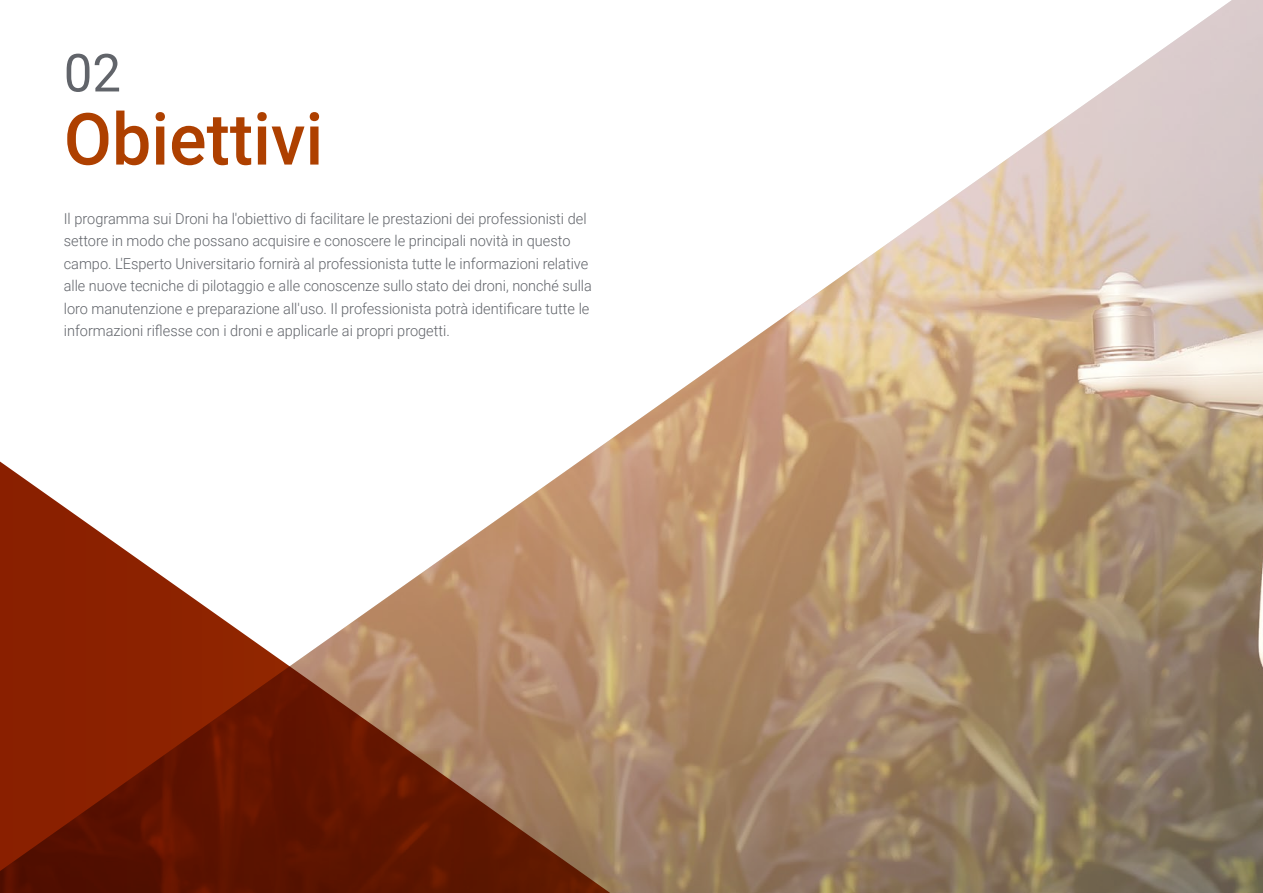
<style>
.page{position:relative;width:1263px;height:893px;background:#fff}
.page>*{position:absolute;margin:0;border:0;box-sizing:border-box;transform-origin:0 0}
.t1{font:500 72px "Roboto";color:#ae4000}
.t2{font:52.5px "Roboto";color:#61646a}
.t3{font:300 15px/22.5px "Roboto";color:#61646a}
</style>
<div class="page">
<img style="left:601px;top:0;width:662px;height:893px">
<svg style="left:0;top:446px;width:640px;height:447px"></svg>
<h2 class="t2" style="left:64px;top:36px;width:59px">02</h2>
<h1 class="t1" style="left:64px;top:89px;width:261px">Obiettivi</h1>
<p class="t3" style="left:64px;top:207px;width:530px">Il programma sui Droni ha l'obiettivo di facilitare le prestazioni dei professionisti del settore in modo che possano acquisire e conoscere le principali novità in questo campo. L'Esperto Universitario fornirà al professionista tutte le informazioni relative alle nuove tecniche di pilotaggio e alle conoscenze sullo stato dei droni, nonché sulla loro manutenzione e preparazione all'uso. Il professionista potrà identificare tutte le informazioni riflesse con i droni e applicarle ai propri progetti.</p>
</div>
